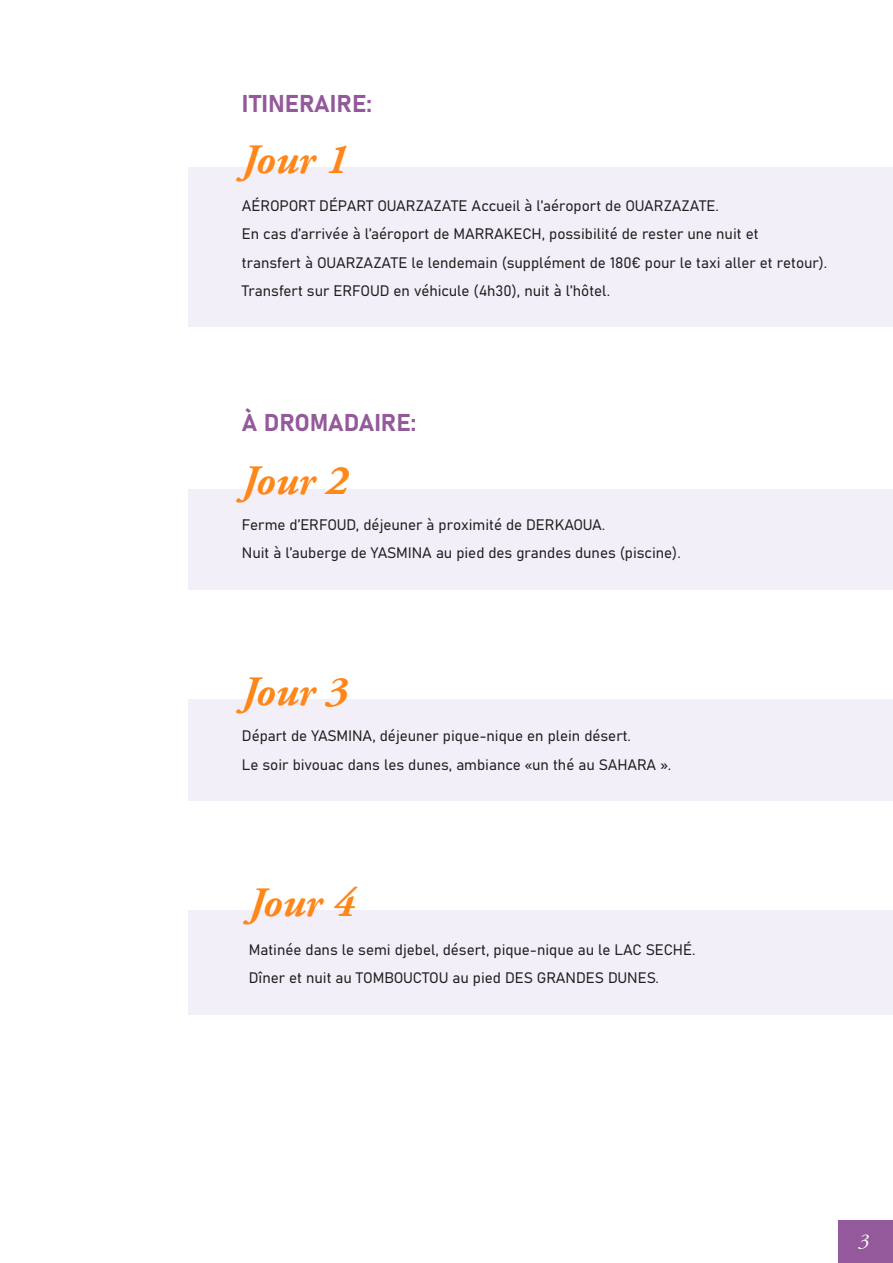
<style>
.page{position:relative;width:893px;height:1263px;background:#fff}
.page>*{position:absolute;margin:0;border:0;box-sizing:border-box;transform-origin:0 0}
.t1{font:italic 700 42px "Adobe Garamond LT";color:#ff8619}
.t2{font:24px "Bahnschrift";color:#94599a}
.t3{font:italic 21px "Adobe Garamond LT";color:#fff}
.t4{font:15px "Bahnschrift";color:#231f20}
</style>
<div class="page">
<hr style="left:0;top:1220px;width:1px;height:43px;background:#94599a">
<div style="left:839px;top:1220px;width:54px;height:43px;background:#94599a"></div>
<div style="left:189px;top:167px;width:704px;height:160px;background:#f3eff8"></div>
<div style="left:188px;top:489px;width:705px;height:101px;background:#f3eff8"></div>
<div style="left:188px;top:699px;width:705px;height:102px;background:#f3eff8"></div>
<div style="left:189px;top:910px;width:704px;height:105px;background:#f3eff8"></div>
<p class="t2" style="left:242px;top:85px;width:131px">ITINERAIRE:</p>
<p class="t1" style="left:242px;top:136px;width:107px">Jour 1</p>
<p class="t4" style="left:242px;top:194px;width:479px">AÉROPORT DÉPART OUARZAZATE Accueil à l’aéroport de OUARZAZATE.</p>
<p class="t4" style="left:242px;top:222px;width:518px">En cas d’arrivée à l’aéroport de MARRAKECH, possibilité de rester une nuit et</p>
<p class="t4" style="left:242px;top:251px;width:587px">transfert à OUARZAZATE le lendemain (supplément de 180€ pour le taxi aller et retour).</p>
<p class="t4" style="left:242px;top:279px;width:370px">Transfert sur ERFOUD en véhicule (4h30), nuit à l’hôtel.</p>
<p class="t2" style="left:242px;top:404px;width:176px">À DROMADAIRE:</p>
<p class="t1" style="left:242px;top:458px;width:107px">Jour 2</p>
<p class="t4" style="left:242px;top:513px;width:365px">Ferme d’ERFOUD, déjeuner à proximité de DERKAOUA.</p>
<p class="t4" style="left:242px;top:541px;width:440px">Nuit à l’auberge de YASMINA au pied des grandes dunes (piscine).</p>
<p class="t1" style="left:242px;top:668px;width:107px">Jour 3</p>
<p class="t4" style="left:242px;top:724px;width:391px">Départ de YASMINA, déjeuner pique-nique en plein désert.</p>
<p class="t4" style="left:242px;top:753px;width:431px">Le soir bivouac dans les dunes, ambiance «un thé au SAHARA ».</p>
<p class="t1" style="left:249px;top:879px;width:107px">Jour 4</p>
<p class="t4" style="left:249px;top:938px;width:448px">Matinée dans le semi djebel, désert, pique-nique au le LAC SECHÉ.</p>
<p class="t4" style="left:249px;top:967px;width:412px">Dîner et nuit au TOMBOUCTOU au pied DES GRANDES DUNES.</p>
<h3 class="t3" style="left:859px;top:1230px;width:12px">3</h3>
</div>
